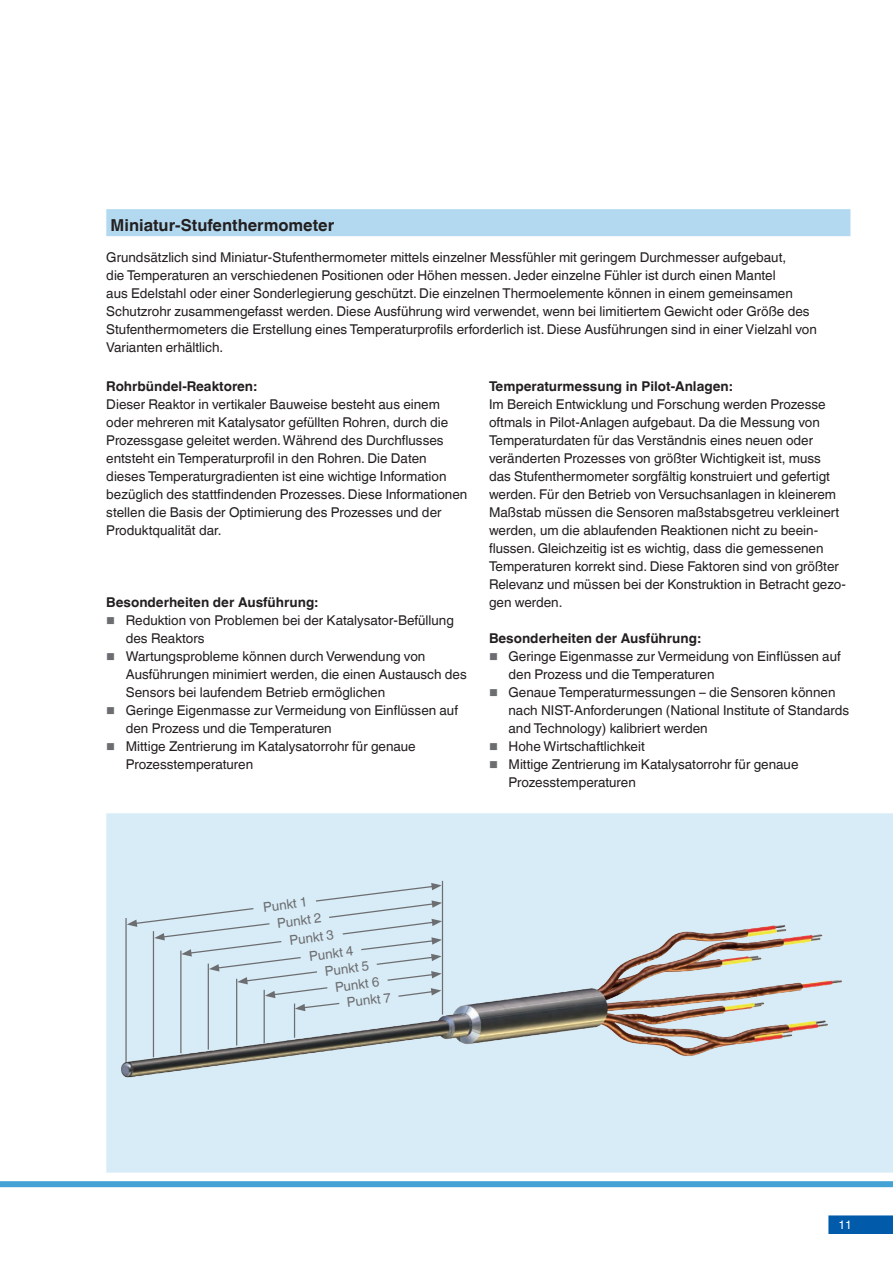
<style>
.page{position:relative;width:893px;height:1263px;background:#fff}
.page>*{position:absolute;margin:0;border:0;box-sizing:border-box;transform-origin:0 0}
.t1{font:700 16.5px "Helvetica World";color:#231f20}
.t2{font:13.5px/18px "Helvetica World";color:#231f20}
.t3{font:700 13.5px "Helvetica World";color:#231f20}
.t4{font:13.35px "Helvetica World";color:#6c6d70}
.t5{font:12px "Helvetica World";color:#fff}
</style>
<div class="page">
<svg style="left:828px;top:1215px;width:65px;height:19px"></svg>
<div style="left:106px;top:813px;width:787px;height:359px;background:#d8ecf7"></div>
<div style="left:0;top:1181px;width:893px;height:6px;background:#45a2d4"></div>
<div style="left:106px;top:209px;width:744px;height:27px;background:#b2d9ef"></div>
<hr style="left:442px;top:881px;width:1px;height:133px;background:#6c6d70">
<div style="left:127px;top:883px;width:315px;height:33px;background:#d8ecf7"></div>
<img style="left:121px;top:916px;width:730px;height:174px">
<p class="t1" style="left:111px;top:215px;width:225px">Miniatur-Stufenthermometer</p>
<p class="t2" style="left:106px;top:248px;width:712px">Grundsätzlich sind Miniatur-Stufenthermometer mittels einzelner Messfühler mit geringem Durchmesser aufgebaut,<br>die Temperaturen an verschiedenen Positionen oder Höhen messen. Jeder einzelne Fühler ist durch einen Mantel<br>aus Edelstahl oder einer Sonderlegierung geschützt. Die einzelnen Thermoelemente können in einem gemeinsamen Schutzrohr zusammengefasst werden. Diese Ausführung wird verwendet, wenn bei limitiertem Gewicht oder Größe des Stufenthermometers die Erstellung eines Temperaturprofils erforderlich ist. Diese Ausführungen sind in einer Vielzahl von Varianten erhältlich.</p>
<p class="t3" style="left:106px;top:379px;width:152px">Rohrbündel-Reaktoren:</p>
<p class="t2" style="left:106px;top:396px;width:362px">Dieser Reaktor in vertikaler Bauweise besteht aus einem oder mehreren mit Katalysator gefüllten Rohren, durch die Prozessgase geleitet werden. Während des Durchflusses entsteht ein Temperaturprofil in den Rohren. Die Daten dieses Temperaturgradienten ist eine wichtige Information bezüglich des stattfindenden Prozesses. Diese Informationen stellen die Basis der Optimierung des Prozesses und der Produktqualität dar.</p>
<p class="t3" style="left:489px;top:379px;width:245px">Temperaturmessung in Pilot-Anlagen:</p>
<p class="t2" style="left:489px;top:396px;width:358px">Im Bereich Entwicklung und Forschung werden Prozesse oftmals in Pilot-Anlagen aufgebaut. Da die Messung von Temperaturdaten für das Verständnis eines neuen oder veränderten Prozesses von größter Wichtigkeit ist, muss das Stufenthermometer sorgfältig konstruiert und gefertigt werden. Für den Betrieb von Versuchsanlagen in kleinerem Maßstab müssen die Sensoren maßstabsgetreu verkleinert werden, um die ablaufenden Reaktionen nicht zu beein&shy;flussen. Gleichzeitig ist es wichtig, dass die gemessenen Temperaturen korrekt sind. Diese Faktoren sind von größter Relevanz und müssen bei der Konstruktion in Betracht gezo&shy;gen werden.</p>
<p class="t3" style="left:489px;top:631px;width:213px">Besonderheiten der Ausführung:</p>
<p class="t2" style="left:508px;top:648px;width:342px">Geringe Eigenmasse zur Vermeidung von Einflüssen auf den Prozess und die Temperaturen<br>Genaue Temperaturmessungen – die Sensoren können nach NIST-Anforderungen (National Institute of Standards and Technology) kalibriert werden<br>Hohe Wirtschaftlichkeit<br>Mittige Zentrierung im Katalysatorrohr für genaue Prozesstemperaturen</p>
<p class="t3" style="left:106px;top:595px;width:213px">Besonderheiten der Ausführung:</p>
<p class="t2" style="left:126px;top:612px;width:342px">Reduktion von Problemen bei der Katalysator-Befüllung des Reaktors<br>Wartungsprobleme können durch Verwendung von Ausführungen minimiert werden, die einen Austausch des Sensors bei laufendem Betrieb ermöglichen<br>Geringe Eigenmasse zur Vermeidung von Einflüssen auf den Prozess und die Temperaturen<br>Mittige Zentrierung im Katalysatorrohr für genaue Prozesstemperaturen</p>
<p class="t4" style="left:262px;top:899px;width:46px;rotate:-7deg">Punkt 1</p>
<p class="t4" style="left:276px;top:915px;width:46px;rotate:-7deg">Punkt 2</p>
<p class="t4" style="left:289px;top:933px;width:46px;rotate:-7deg">Punkt 3</p>
<p class="t4" style="left:308px;top:948px;width:46px;rotate:-7deg">Punkt 4</p>
<p class="t4" style="left:324px;top:963px;width:46px;rotate:-7deg">Punkt 5</p>
<p class="t4" style="left:334px;top:979px;width:46px;rotate:-7deg">Punkt 6</p>
<p class="t4" style="left:346px;top:995px;width:46px;rotate:-7deg">Punkt 7</p>
<p class="t5" style="left:838px;top:1218px;width:15px">11</p>
</div>
